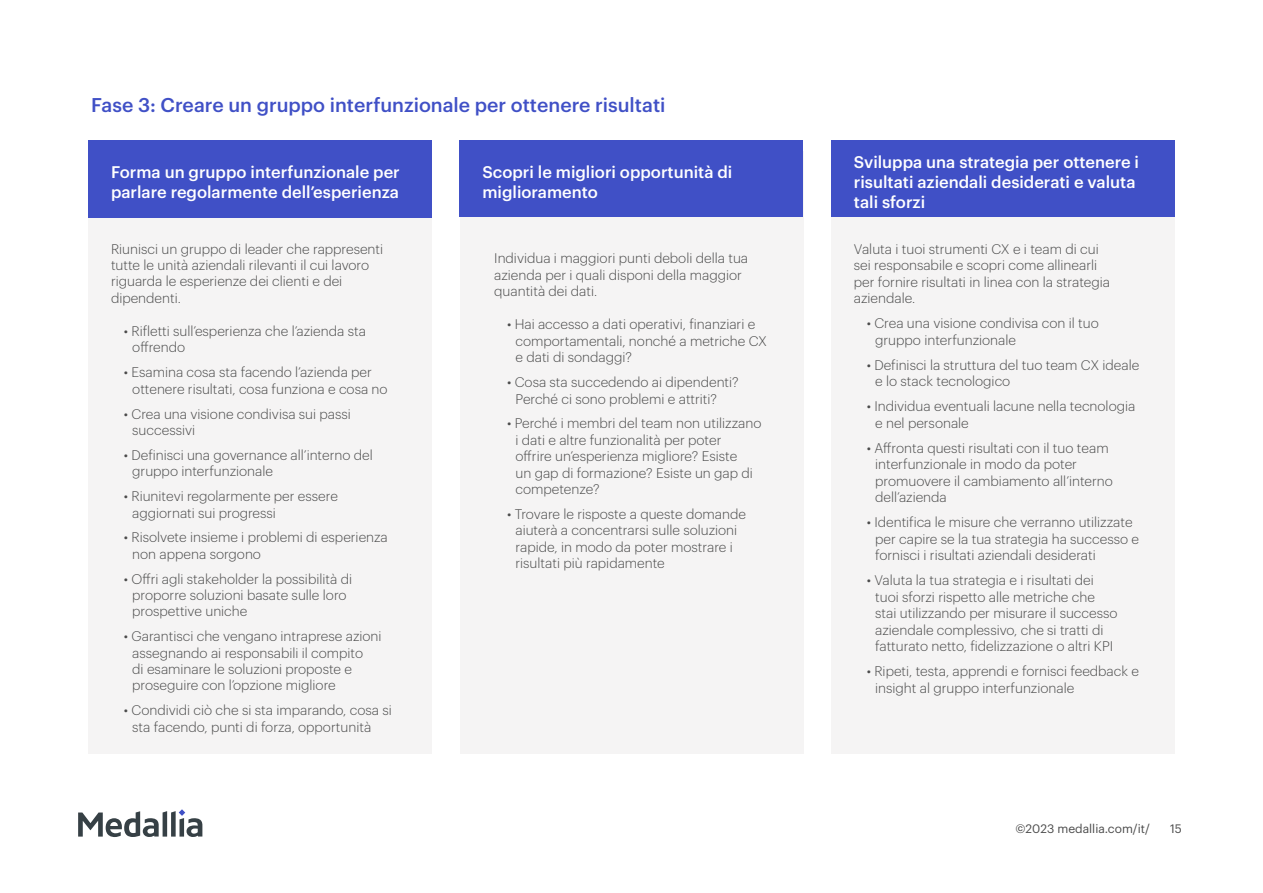
<style>
.page{position:relative;width:1263px;height:893px;background:#fff}
.page>*{position:absolute;margin:0;border:0;box-sizing:border-box;transform-origin:0 0}
.t1{font:500 19.5px "Graphik";color:#4050c6}
.t2{font:500 16.5px/19.8px "Graphik";color:#fff}
.t3{font:300 13.65px/16.4px "Graphik";color:#4a4a4a}
.t4{font:12px "Graphik";color:#4a4a4a}
</style>
<div class="page">
<svg style="left:78px;top:809px;width:124px;height:28px"></svg>
<div style="left:89px;top:152px;width:343px;height:602px;background:#f5f4f4"></div>
<div style="left:88px;top:140px;width:343px;height:78px;background:#4050c6"></div>
<div style="left:460px;top:152px;width:343px;height:602px;background:#f5f4f4"></div>
<div style="left:459px;top:140px;width:344px;height:77px;background:#4050c6"></div>
<div style="left:832px;top:152px;width:343px;height:602px;background:#f5f4f4"></div>
<div style="left:831px;top:140px;width:343px;height:77px;background:#4050c6"></div>
<h1 class="t1" style="left:91px;top:90px;width:576px">Fase 3: Creare un gruppo interfunzionale per ottenere risultati</h1>
<p class="t2" style="left:111px;top:161px;width:290px">Forma un gruppo interfunzionale per parlare regolarmente dell’esperienza</p>
<p class="t2" style="left:482px;top:161px;width:251px">Scopri le migliori opportunità di miglioramento</p>
<p class="t2" style="left:854px;top:151px;width:287px">Sviluppa una strategia per ottenere i risultati aziendali desiderati e valuta tali sforzi</p>
<p class="t3" style="left:111px;top:239px;width:274px">Riunisci un gruppo di leader che rappresenti tutte le unità aziendali rilevanti il cui lavoro riguarda le esperienze dei clienti e dei dipendenti.</p>
<p class="t3" style="left:132px;top:322px;width:235px;text-indent:-9px">• Rifletti sull’esperienza che l’azienda sta offrendo</p>
<p class="t3" style="left:132px;top:363px;width:257px;text-indent:-9px">• Esamina cosa sta facendo l’azienda per ottenere risultati, cosa funziona e cosa no</p>
<p class="t3" style="left:132px;top:404px;width:220px;text-indent:-9px">• Crea una visione condivisa sui passi successivi</p>
<p class="t3" style="left:132px;top:446px;width:242px;text-indent:-9px">• Definisci una governance all’interno del gruppo interfunzionale</p>
<p class="t3" style="left:132px;top:487px;width:207px;text-indent:-9px">• Riunitevi regolarmente per essere aggiornati sui progressi</p>
<p class="t3" style="left:132px;top:528px;width:257px;text-indent:-9px">• Risolvete insieme i problemi di esperienza non appena sorgono</p>
<p class="t3" style="left:132px;top:569px;width:221px;text-indent:-9px">• Offri agli stakeholder la possibilità di proporre soluzioni basate sulle loro prospettive uniche</p>
<p class="t3" style="left:132px;top:627px;width:251px;text-indent:-9px">• Garantisci che vengano intraprese azioni assegnando ai responsabili il compito<br>di esaminare le soluzioni proposte e proseguire con l’opzione migliore</p>
<p class="t3" style="left:132px;top:701px;width:261px;text-indent:-9px">• Condividi ciò che si sta imparando, cosa si sta facendo, punti di forza, opportunità</p>
<p class="t3" style="left:854px;top:239px;width:258px">Valuta i tuoi strumenti CX e i team di cui sei responsabile e scopri come allinearli per fornire risultati in linea con la strategia aziendale.</p>
<p class="t3" style="left:875px;top:314px;width:225px;text-indent:-9px">• Crea una visione condivisa con il tuo gruppo interfunzionale</p>
<p class="t3" style="left:875px;top:355px;width:266px;text-indent:-9px">• Definisci la struttura del tuo team CX ideale e lo stack tecnologico</p>
<p class="t3" style="left:875px;top:397px;width:262px;text-indent:-9px">• Individua eventuali lacune nella tecnologia e nel personale</p>
<p class="t3" style="left:875px;top:438px;width:239px;text-indent:-9px">• Affronta questi risultati con il tuo team interfunzionale in modo da poter promuovere il cambiamento all’interno dell’azienda</p>
<p class="t3" style="left:875px;top:513px;width:265px;text-indent:-9px">• Identifica le misure che verranno utilizzate per capire se la tua strategia ha successo e fornisci i risultati aziendali desiderati</p>
<p class="t3" style="left:875px;top:571px;width:244px;text-indent:-9px">• Valuta la tua strategia e i risultati dei tuoi sforzi rispetto alle metriche che stai utilizzando per misurare il successo aziendale complessivo, che si tratti di fatturato netto, fidelizzazione o altri KPI</p>
<p class="t3" style="left:875px;top:662px;width:265px;text-indent:-9px">• Ripeti, testa, apprendi e fornisci feedback e insight al gruppo interfunzionale</p>
<p class="t3" style="left:494px;top:249px;width:255px">Individua i maggiori punti deboli della tua azienda per i quali disponi della maggior quantità dei dati.</p>
<p class="t3" style="left:515px;top:315px;width:253px;text-indent:-9px">• Hai accesso a dati operativi, finanziari e comportamentali, nonché a metriche CX e dati di sondaggi?</p>
<p class="t3" style="left:515px;top:373px;width:225px;text-indent:-9px">• Cosa sta succedendo ai dipendenti?<br>Perché ci sono problemi e attriti?</p>
<p class="t3" style="left:515px;top:414px;width:247px;text-indent:-9px">• Perché i membri del team non utilizzano i dati e altre funzionalità per poter<br>offrire un’esperienza migliore? Esiste<br>un gap di formazione? Esiste un gap di competenze?</p>
<p class="t3" style="left:515px;top:505px;width:232px;text-indent:-9px">• Trovare le risposte a queste domande aiuterà a concentrarsi sulle soluzioni rapide, in modo da poter mostrare i risultati più rapidamente</p>
<p class="t4" style="left:1015px;top:820px;width:136px">©2023 medallia.com/it/</p>
<p class="t4" style="left:1170px;top:820px;width:13px">15</p>
</div>
